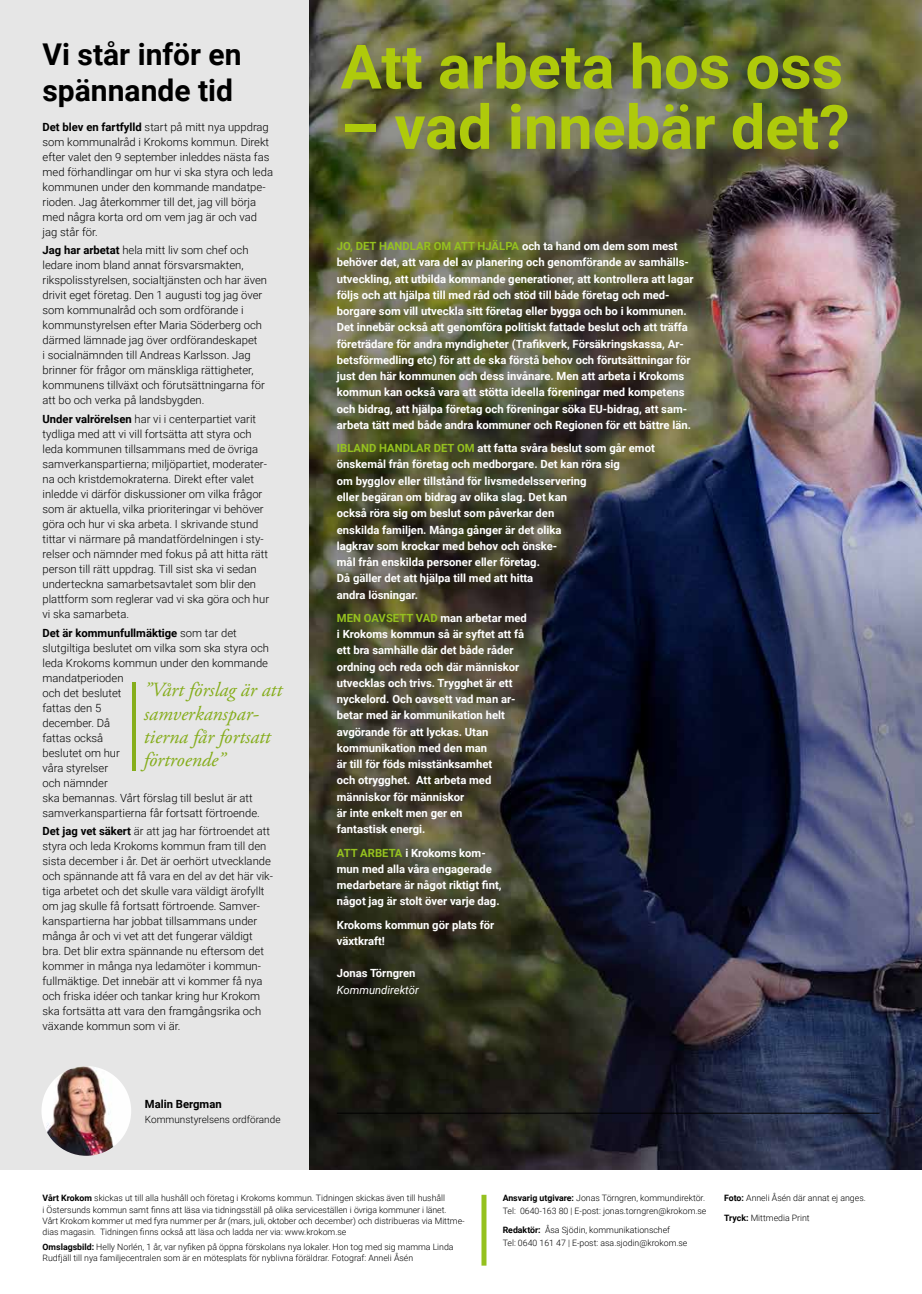
<style>
.page{position:relative;width:922px;height:1294px;background:#fff}
.page>*{position:absolute;margin:0;border:0;box-sizing:border-box;transform-origin:0 0}
.t1{font:700 61.25px "Roboto";color:#afca0b}
.t2{font:700 30px/36.2px "Roboto";color:#000}
.t3{font:italic 20px/23.4px "Adobe Garamond Pro";color:#95c11f}
.t4{font:300 11.25px/15px "Roboto";color:#000}
.t5{font:700 11.25px/16.2px "Roboto";color:#fff}
.t6{font:italic 11.25px "Roboto";color:#fff}
.t7{font:700 11.25px "Roboto";color:#000}
.t8{font:300 10px "Roboto";color:#000}
.t9{font:300 8.75px/11.2px "Roboto";color:#000}
.s1{font-weight:700}
.s2{color:#95c11f}
</style>
<div class="page">
<img style="left:309px;top:0;width:612px;height:1169px">
<div style="left:0;top:0;width:309px;height:1169px;background:#e6e6e6"></div>
<hr style="left:337px;top:1112px;width:542px;height:1px;background:#000">
<div style="left:481px;top:1194px;width:5px;height:71px;background:#95c11f"></div>
<hr style="left:132px;top:682px;width:4px;height:88px;background:#86ae1b">
<img style="left:41px;top:1066px;width:90px;height:89px;border-radius:45px">
<h2 class="t2" style="left:43px;top:35px;width:200px">Vi står inför en spännande tid</h2>
<p class="t4" style="left:43px;top:119px;width:232px"><span class="s1">Det blev en fartfylld</span> start på mitt nya uppdrag som kommunalråd i Krokoms kommun. Direkt efter valet den 9 september inleddes nästa fas med förhandlingar om hur vi ska styra och leda kommunen under den kommande mandatpe&shy;rioden. Jag återkommer till det, jag vill börja med några korta ord om vem jag är och vad jag står för.</p>
<p class="t4" style="left:43px;top:242px;width:226px"><span class="s1">Jag har arbetat</span> hela mitt liv som chef och ledare inom bland annat försvarsmakten, rikspolisstyrelsen, socialtjänsten och har även drivit eget företag. Den 1 augusti tog jag över som kommunalråd och som ordförande i kommunstyrelsen efter Maria Söderberg och därmed lämnade jag över ordförandeskapet<br>i socialnämnden till Andreas Karlsson. Jag brinner för frågor om mänskliga rättigheter, kommunens tillväxt och förutsättningarna för att bo och verka på landsbygden.</p>
<p class="t4" style="left:43px;top:411px;width:228px"><span class="s1">Under valrörelsen</span> har vi i centerpartiet varit tydliga med att vi vill fortsätta att styra och leda kommunen tillsammans med de övriga samverkanspartierna; miljöpartiet, moderater&shy;na och kristdemokraterna. Direkt efter valet inledde vi därför diskussioner om vilka frågor som är aktuella, vilka prioriteringar vi behöver göra och hur vi ska arbeta. I skrivande stund tittar vi närmare på mandatfördelningen i sty&shy;relser och nämnder med fokus på att hitta rätt person till rätt uppdrag. Till sist ska vi sedan underteckna samarbetsavtalet som blir den plattform som reglerar vad vi ska göra och hur vi ska samarbeta.</p>
<p class="t4" style="left:43px;top:624px;width:228px"><span class="s1">Det är kommunfullmäktige</span> som tar det slutgiltiga beslutet om vilka som ska styra och leda Krokoms kommun under den kommande mandatperioden<br>och det beslutet<br>fattas den 5<br>december. Då<br>fattas också<br>beslutet om hur<br>våra styrelser<br>och nämnder<br>ska bemannas. Vårt förslag till beslut är att samverkanspartierna får fortsatt förtroende.</p>
<p class="t4" style="left:43px;top:823px;width:232px"><span class="s1">Det jag vet säkert</span> är att jag har förtroendet att styra och leda Krokoms kommun fram till den sista december i år. Det är oerhört utvecklande och spännande att få vara en del av det här vik&shy;tiga arbetet och det skulle vara väldigt ärofyllt om jag skulle få fortsatt förtroende. Samver&shy;kanspartierna har jobbat tillsammans under många år och vi vet att det fungerar väldigt bra. Det blir extra spännande nu eftersom det kommer in många nya ledamöter i kommun&shy;fullmäktige. Det innebär att vi kommer få nya och friska idéer och tankar kring hur Krokom ska fortsätta att vara den framgångsrika och växande kommun som vi är.</p>
<h3 class="t3" style="left:144px;top:678px;width:140px">”Vårt förslag är att samverkanspar&shy;tierna får fortsatt förtroende”</h3>
<p class="t7" style="left:145px;top:1096px;width:78px">Malin Bergman</p>
<p class="t8" style="left:145px;top:1112px;width:137px">Kommunstyrelsens ordförande</p>
<h1 class="t1" style="left:340px;top:24px;width:504px">Att arbeta hos oss</h1>
<h1 class="t1" style="left:340px;top:84px;width:510px">– vad innebär det?</h1>
<p class="t5" style="left:337px;top:237px;width:358px"><span class="s2">JO, DET HANDLAR OM ATT HJÄLPA</span> och ta hand om dem som mest behöver det, att vara del av planering och genomförande av samhälls&shy;utveckling, att utbilda kommande generationer, att kontrollera att lagar följs och att hjälpa till med råd och stöd till både företag och med&shy;borgare som vill utveckla sitt företag eller bygga och bo i kommunen.<br>Det innebär också att genomföra politiskt fattade beslut och att träffa företrädare för andra myndigheter (Trafikverk, Försäkringskassa, Ar&shy;betsförmedling etc) för att de ska förstå behov och förutsättningar för just den här kommunen och dess invånare. Men att arbeta i Krokoms kommun kan också vara att stötta ideella föreningar med kompetens och bidrag, att hjälpa företag och föreningar söka EU-bidrag, att sam&shy;arbeta tätt med både andra kommuner och Regionen för ett bättre län.</p>
<p class="t5" style="left:337px;top:439px;width:319px"><span class="s2">IBLAND HANDLAR DET OM</span> att fatta svåra beslut som går emot önskemål från företag och medborgare. Det kan röra sig<br>om bygglov eller tillstånd för livsmedelsservering<br>eller begäran om bidrag av olika slag. Det kan<br>också röra sig om beslut som påverkar den<br>enskilda familjen. Många gånger är det olika<br>lagkrav som krockar med behov och önske-<br>mål från enskilda personer eller företag.<br>Då gäller det att hjälpa till med att hitta<br>andra lösningar.</p>
<p class="t5" style="left:337px;top:609px;width:191px"><span class="s2">MEN OAVSETT VAD</span> man arbetar med i Krokoms kommun så är syftet att få ett bra samhälle där det både råder ordning och reda och där människor utvecklas och trivs. Trygghet är ett nyckelord. Och oavsett vad man ar&shy;betar med är kommunikation helt avgörande för att lyckas. Utan kommunikation med den man<br>är till för föds misstänksamhet<br>och otrygghet. Att arbeta med människor för människor<br>är inte enkelt men ger en<br>fantastisk energi.</p>
<p class="t5" style="left:337px;top:844px;width:166px"><span class="s2">ATT ARBETA</span> i Krokoms kom&shy;mun med alla våra engagerade medarbetare är något riktigt fint, något jag är stolt över varje dag.</p>
<p class="t5" style="left:337px;top:916px;width:159px">Krokoms kommun gör plats för växtkraft!</p>
<p class="t5" style="left:337px;top:964px;width:80px">Jonas Törngren</p>
<p class="t6" style="left:337px;top:981px;width:83px">Kommundirektör</p>
<p class="t9" style="left:43px;top:1192px;width:423px"><span class="s1">Vårt Krokom</span> skickas ut till alla hushåll och företag i Krokoms kommun. Tidningen skickas även till hushåll<br>i Östersunds kommun samt finns att läsa via tidningsställ på olika serviceställen i övriga kommuner i länet.<br>Vårt Krokom kommer ut med fyra nummer per år (mars, juli, oktober och december) och distribueras via Mittme&shy;dias magasin. Tidningen finns också att läsa och ladda ner via: www.krokom.se</p>
<p class="t9" style="left:43px;top:1240px;width:412px"><span class="s1">Omslagsbild:</span> Helly Norlén, 1 år, var nyfiken på öppna förskolans nya lokaler. Hon tog med sig mamma Linda<br>Rudfjäll till nya familjecentralen som är en mötesplats för nyblivna föräldrar. Fotograf: Anneli Åsén</p>
<p class="t9" style="left:502px;top:1191px;width:205px;line-height:12.5px"><span class="s1">Ansvarig utgivare:</span> Jonas Törngren, kommundirektör.<br>Tel: 0640-163 80 | E-post: jonas.torngren@krokom.se</p>
<p class="t9" style="left:502px;top:1223px;width:186px;line-height:12.5px"><span class="s1">Redaktör:</span> Åsa Sjödin, kommunikationschef<br>Tel: 0640 161 47 | E-post: asa.sjodin@krokom.se</p>
<p class="t9" style="left:724px;top:1192px;width:143px"><span class="s1">Foto:</span> Anneli Åsén där annat ej anges.</p>
<p class="t9" style="left:724px;top:1211px;width:87px"><span class="s1">Tryck:</span> Mittmedia Print</p>
</div>
